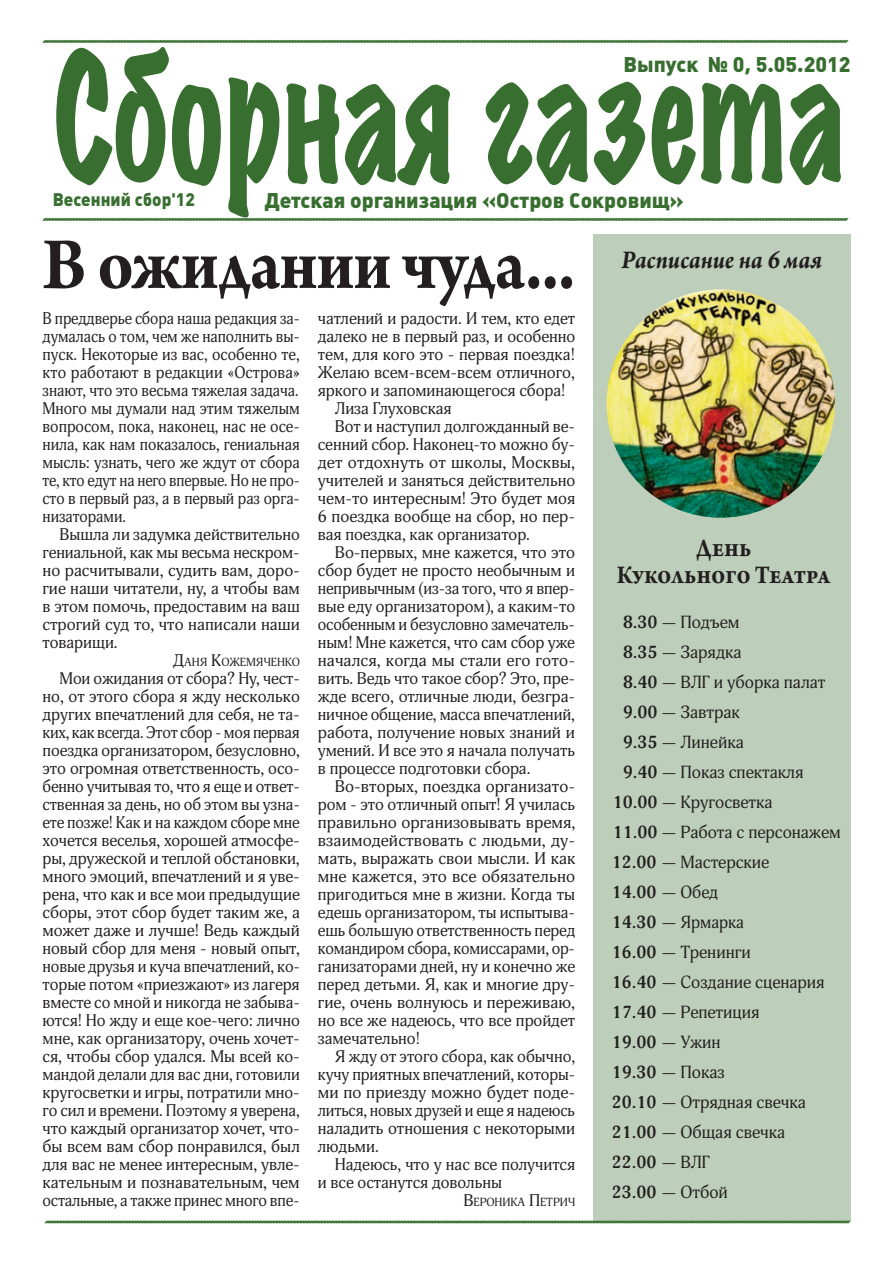
<style>
.page{position:relative;width:893px;height:1263px;background:#fff}
.page>*{position:absolute;margin:0;border:0;box-sizing:border-box;transform-origin:0 0}
.t1{font:expanded 160.5px "Marker Felt";color:#386e30;scale:.67 1}
.t2{font:700 78px "Arno Pro";letter-spacing:-.01em;color:#231f20;scale:.9 1}
.t3{font:700 27px/27px "Arno Pro";letter-spacing:-.005em;color:#231f20;text-align:center;scale:.88 1}
.t4{font:italic 700 27px "Arno Pro";color:#231f20;scale:.9 1}
.t5{font:900 21px "Plumb";color:#386e30}
.t6{font:900 18px "Plumb";color:#386e30;scale:.95 1}
.t7{font:17.25px "Adonis";color:#231f20}
.t8{font:700 17.25px "Adonis";color:#231f20}
.t9{font:16.5px/18px "Adonis";color:#231f20;text-align:justify}
.t10{font:16.5px/18px "Adonis";color:#231f20;text-align:justify;scale:.94 1}
.t11{font:11.55px "Adonis";color:#231f20}
.s1{font-size:16.5px}
.s2{font-weight:700}
.s3{font-weight:400}
</style>
<div class="page">
<svg style="left:42px;top:40px;width:807px;height:3px;background:#5e8957"></svg>
<svg style="left:42px;top:218px;width:807px;height:3px;background:#5e8958"></svg>
<svg style="left:44px;top:1220px;width:807px;height:4px;background:#81a37c"></svg>
<div style="left:593px;top:234px;width:257px;height:986px;background:#bdcfba"></div>
<img style="left:606px;top:289px;width:229px;height:229px;border-radius:114px">
<h1 class="t1" style="left:54px;top:0;width:1183px">Сборная газета</h1>
<p class="t5" style="left:623px;top:52px;width:228px">Выпуск № 0, 5.05.2012</p>
<p class="t6" style="left:53px;top:189px;width:151px">Весенний сбор'12</p>
<p class="t5" style="left:265px;top:189px;width:421px">Детская организация «Остров Сокровищ»</p>
<h2 class="t2" style="left:43px;top:219px;width:593px">В ожидании чуда...</h2>
<p class="t10" style="left:43px;top:310px;width:275px">В преддверье сбора наша редакция за&shy;думалась о том, чем же наполнить вы&shy;пуск. Некоторые из вас, особенно те, кто работают в редакции «Острова» знают, что это весьма тяжелая задача.<br>Много мы думали над этим тяжелым вопросом, пока, наконец, нас не осе&shy;нила, как нам показалось, гениальная мысль: узнать, чего же ждут от сбора те, кто едут на него впервые. Но не про&shy;сто в первый раз, а в первый раз орга&shy;низаторами.</p>
<p class="t9" style="left:43px;top:526px;width:259px;text-indent:17px">Вышла ли задумка действительно гениальной, как мы весьма нескром&shy;но расчитывали, судить вам, доро&shy;гие наши читатели, ну, а чтобы вам в этом помочь, предоставим на ваш строгий суд то, что написали наши товарищи.</p>
<p class="t11" style="left:173px;top:655px;width:128px"><span class="s1">Д</span>аня <span class="s1">К</span>ожемяченко</p>
<p class="t9" style="left:43px;top:670px;width:259px;text-indent:17px">Мои ожидания от сбора? Ну, чест&shy;но, от этого сбора я жду несколько других впечатлений для себя, не та&shy;ких, как всегда. Этот сбор - моя первая поездка организатором, безусловно, это огромная ответственность, осо&shy;бенно учитывая то, что я еще и ответ&shy;ственная за день, но об этом вы узна&shy;ете позже! Как и на каждом сборе мне хочется веселья, хорошей атмосфе&shy;ры, дружеской и теплой обстановки, много эмоций, впечатлений и я уве&shy;рена, что как и все мои предыдущие сборы, этот сбор будет таким же, а может даже и лучше! Ведь каждый новый сбор для меня - новый опыт, новые друзья и куча впечатлений, ко&shy;торые потом «приезжают» из лагеря вместе со мной и никогда не забыва&shy;ются! Но жду и еще кое-чего: лично мне, как организатору, очень хочет&shy;ся, чтобы сбор удался. Мы всей ко&shy;мандой делали для вас дни, готовили кругосветки и игры, потратили мно&shy;го сил и времени. Поэтому я уверена, что каждый организатор хочет, что&shy;бы всем вам сбор понравился, был для вас не менее интересным, увле&shy;кательным и познавательным, чем остальные, а также принес много впе-</p>
<p class="t9" style="left:318px;top:310px;width:259px">чатлений и радости. И тем, кто едет</p>
<p class="t9" style="left:318px;top:328px;width:259px">далеко не в первый раз, и особенно</p>
<p class="t9" style="left:318px;top:346px;width:259px">тем, для кого это - первая поездка!</p>
<p class="t9" style="left:318px;top:364px;width:259px">Желаю всем-всем-всем отличного,</p>
<p class="t9" style="left:318px;top:382px;width:249px">яркого и запоминающегося сбора!</p>
<p class="t9" style="left:335px;top:400px;width:118px">Лиза Глуховская</p>
<p class="t9" style="left:335px;top:418px;width:242px">Вот и наступил долгожданный ве-</p>
<p class="t9" style="left:318px;top:436px;width:259px">сенний сбор. Наконец-то можно бу-</p>
<p class="t9" style="left:318px;top:454px;width:259px">дет отдохнуть от школы, Москвы,</p>
<p class="t9" style="left:318px;top:472px;width:259px">учителей и заняться действительно</p>
<p class="t9" style="left:318px;top:490px;width:259px">чем-то интересным! Это будет моя</p>
<p class="t9" style="left:318px;top:508px;width:259px">6 поездка вообще на сбор, но пер-</p>
<p class="t9" style="left:318px;top:526px;width:214px">вая поездка, как организатор.</p>
<p class="t9" style="left:335px;top:544px;width:242px">Во-первых, мне кажется, что это</p>
<p class="t9" style="left:318px;top:562px;width:259px">сбор будет не просто необычным и</p>
<p class="t9" style="left:318px;top:580px;width:259px">непривычным (из-за того, что я впер-</p>
<p class="t9" style="left:318px;top:598px;width:259px">вые еду организатором), а каким-то</p>
<p class="t9" style="left:318px;top:616px;width:259px">особенным и безусловно замечатель-</p>
<p class="t9" style="left:318px;top:634px;width:259px">ным! Мне кажется, что сам сбор уже</p>
<p class="t9" style="left:318px;top:652px;width:259px">начался, когда мы стали его гото-</p>
<p class="t9" style="left:318px;top:670px;width:259px">вить. Ведь что такое сбор? Это, пре-</p>
<p class="t9" style="left:318px;top:688px;width:259px">жде всего, отличные люди, безгра-</p>
<p class="t9" style="left:318px;top:706px;width:259px">ничное общение, масса впечатлений,</p>
<p class="t9" style="left:318px;top:724px;width:259px">работа, получение новых знаний и</p>
<p class="t9" style="left:318px;top:742px;width:259px">умений. И все это я начала получать</p>
<p class="t9" style="left:318px;top:760px;width:214px">в процессе подготовки сбора.</p>
<p class="t9" style="left:335px;top:778px;width:242px">Во-вторых, поездка организато-</p>
<p class="t9" style="left:318px;top:796px;width:259px">ром - это отличный опыт! Я училась</p>
<p class="t9" style="left:318px;top:814px;width:259px">правильно организовывать время,</p>
<p class="t9" style="left:318px;top:832px;width:259px">взаимодействовать с людьми, ду-</p>
<p class="t9" style="left:318px;top:850px;width:259px">мать, выражать свои мысли. И как</p>
<p class="t9" style="left:318px;top:868px;width:259px">мне кажется, это все обязательно</p>
<p class="t9" style="left:318px;top:886px;width:259px">пригодиться мне в жизни. Когда ты</p>
<p class="t9" style="left:318px;top:904px;width:259px">едешь организатором, ты испытыва-</p>
<p class="t9" style="left:318px;top:922px;width:259px">ешь большую ответственность перед</p>
<p class="t9" style="left:318px;top:940px;width:259px">командиром сбора, комиссарами, ор-</p>
<p class="t9" style="left:318px;top:958px;width:259px">ганизаторами дней, ну и конечно же</p>
<p class="t9" style="left:318px;top:976px;width:259px">перед детьми. Я, как и многие дру-</p>
<p class="t9" style="left:318px;top:994px;width:259px">гие, очень волнуюсь и переживаю,</p>
<p class="t9" style="left:318px;top:1012px;width:259px">но все же надеюсь, что все пройдет</p>
<p class="t9" style="left:318px;top:1030px;width:104px">замечательно!</p>
<p class="t9" style="left:335px;top:1048px;width:242px">Я жду от этого сбора, как обычно,</p>
<p class="t9" style="left:318px;top:1066px;width:259px">кучу приятных впечатлений, которы-</p>
<p class="t9" style="left:318px;top:1084px;width:259px">ми по приезду можно будет поде-</p>
<p class="t9" style="left:318px;top:1102px;width:259px">литься, новых друзей и еще я надеюсь</p>
<p class="t9" style="left:318px;top:1120px;width:259px">наладить отношения с некоторыми</p>
<p class="t9" style="left:318px;top:1138px;width:62px">людьми.</p>
<p class="t9" style="left:335px;top:1156px;width:242px">Надеюсь, что у нас все получится</p>
<p class="t9" style="left:318px;top:1174px;width:186px">и все останутся довольны</p>
<p class="t11" style="left:463px;top:1195px;width:113px"><span class="s1">В</span>ероника <span class="s1">П</span>етрич</p>
<h3 class="t4" style="left:621px;top:244px;width:224px">Расписание на 6 мая</h3>
<h3 class="t3" style="left:617px;top:536px;width:244px">День<br>Кукольного Театра</h3>
<p class="t7" style="left:623px;top:612px;width:118px"><span class="s2">8.30</span> — Подъем</p>
<p class="t7" style="left:623px;top:642px;width:120px"><span class="s2">8.35</span> — Зарядка</p>
<p class="t7" style="left:623px;top:672px;width:204px"><span class="s2">8.40</span> — ВЛГ и уборка палат</p>
<p class="t7" style="left:623px;top:702px;width:119px"><span class="s2">9.00</span> — Завтрак</p>
<p class="t7" style="left:623px;top:732px;width:122px"><span class="s2">9.35</span> — Линейка</p>
<p class="t7" style="left:623px;top:762px;width:182px"><span class="s2">9.40</span> — Показ спектакля</p>
<p class="t7" style="left:613px;top:792px;width:161px"><span class="s2">10.00</span> — Кругосветка</p>
<p class="t7" style="left:613px;top:822px;width:229px"><span class="s2">11.00</span> — Работа с персонажем</p>
<p class="t7" style="left:612px;top:852px;width:159px"><span class="s2">12.00</span> — Мастерские</p>
<p class="t8" style="left:612px;top:882px;width:108px">14.00 <span class="s3">— Обед</span></p>
<p class="t7" style="left:612px;top:912px;width:133px"><span class="s2">14.30</span> — Ярмарка</p>
<p class="t7" style="left:612px;top:942px;width:140px"><span class="s2">16.00</span> — Тренинги</p>
<p class="t7" style="left:612px;top:972px;width:214px"><span class="s2">16.40</span> — Создание сценария</p>
<p class="t7" style="left:612px;top:1002px;width:149px"><span class="s2">17.40</span> — Репетиция</p>
<p class="t8" style="left:612px;top:1032px;width:110px">19.00 <span class="s3">— Ужин</span></p>
<p class="t7" style="left:612px;top:1062px;width:114px"><span class="s2">19.30</span> — Показ</p>
<p class="t7" style="left:612px;top:1092px;width:195px"><span class="s2">20.10</span> — Отрядная свечка</p>
<p class="t7" style="left:612px;top:1122px;width:175px"><span class="s2">21.00</span> — Общая свечка</p>
<p class="t8" style="left:612px;top:1152px;width:99px">22.00 <span class="s3">— ВЛГ</span></p>
<p class="t7" style="left:612px;top:1182px;width:117px"><span class="s2">23.00</span> — Отбой</p>
</div>
